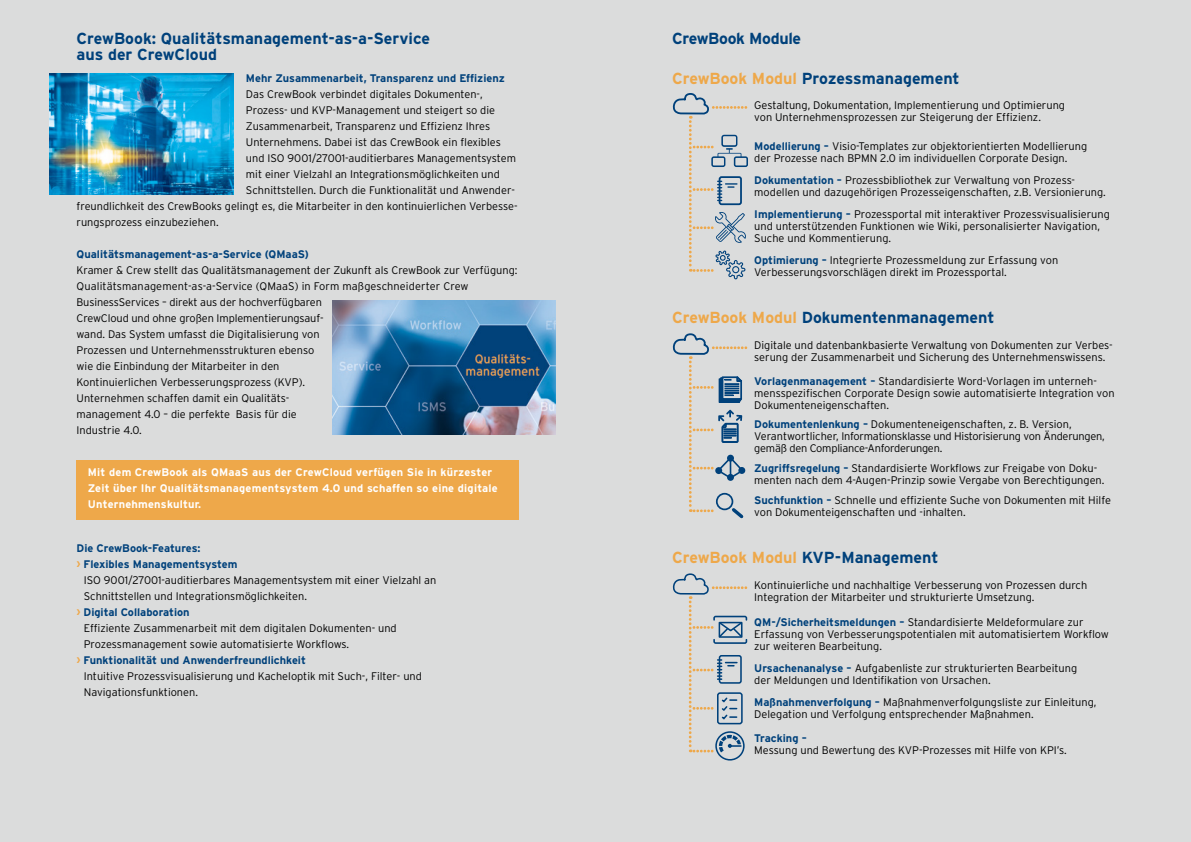
<style>
.page{position:relative;width:1191px;height:842px;background:#dbdcdc}
.page>*{position:absolute;margin:0;border:0;box-sizing:border-box;transform-origin:0 0}
.t1{font:700 16px/16px "Interstate";color:#00417b}
.t2{font:700 16px "Interstate";letter-spacing:-.02em;color:#00417b}
.t3{font:300 11px/12px "Interstate";color:#000}
.t4{font:700 11px "Interstate";color:#00417b}
.t5{font:300 11px/12px "Interstate";letter-spacing:-.02em;color:#000}
.t6{font:700 11px/16px "Interstate";letter-spacing:.02em;color:#fff}
.s1{color:#eea84a}
.s2{font-weight:700;color:#00417b}
</style>
<div class="page">
<div style="left:77px;top:460px;width:442px;height:59px;background:#eea84a"></div>
<svg style="left:672px;top:333px;width:76px;height:186px"></svg>
<div style="left:715px;top:731px;width:29px;height:29px;border:2px solid #00417b;border-radius:50%"></div>
<svg style="left:672px;top:573px;width:76px;height:179px"></svg>
<svg style="left:672px;top:93px;width:76px;height:186px"></svg>
<img style="left:332px;top:301px;width:223px;height:133px">
<img style="left:49px;top:74px;width:185px;height:120px">
<h1 class="t1" style="left:77px;top:30px;width:355px">CrewBook: Qualitätsmanagement-as-a-Service aus der CrewCloud</h1>
<p class="t4" style="left:246px;top:72px;width:260px">Mehr Zusammenarbeit, Transparenz und Effizienz</p>
<p class="t3" style="left:246px;top:88px;width:238px">Das CrewBook verbindet digitales Dokumenten-,</p>
<p class="t3" style="left:246px;top:104px;width:251px">Prozess- und KVP-Management und steigert so die</p>
<p class="t3" style="left:246px;top:120px;width:246px">Zusammenarbeit, Transparenz und Effizienz Ihres</p>
<p class="t3" style="left:246px;top:136px;width:256px">Unternehmens. Dabei ist das CrewBook ein flexibles</p>
<p class="t3" style="left:246px;top:152px;width:271px">und ISO 9001/27001-auditierbares Managementsystem</p>
<p class="t3" style="left:246px;top:168px;width:255px">mit einer Vielzahl an Integrationsmöglichkeiten und</p>
<p class="t3" style="left:246px;top:184px;width:271px">Schnittstellen. Durch die Funktionalität und Anwender-</p>
<p class="t3" style="left:77px;top:200px;width:442px">freundlichkeit des CrewBooks gelingt es, die Mitarbeiter in den kontinuierlichen Verbesse-</p>
<p class="t3" style="left:77px;top:216px;width:144px">rungsprozess einzubeziehen.</p>
<p class="t4" style="left:77px;top:248px;width:234px">Qualitätsmanagement-as-a-Service (QMaaS)</p>
<p class="t3" style="left:77px;top:262px;width:442px;line-height:16px">Kramer &amp; Crew stellt das Qualitätsmanagement der Zukunft als CrewBook zur Verfügung:<br>Qualitätsmanagement-as-a-Service (QMaaS) in Form maßgeschneiderter Crew BusinessServices – direkt aus der hochverfügbaren<br>CrewCloud und ohne großen Implementierungsauf-<br>wand. Das System umfasst die Digitalisierung von<br>Prozessen und Unternehmensstrukturen ebenso<br>wie die Einbindung der Mitarbeiter in den<br>Kontinuierlichen Verbesserungsprozess (KVP).<br>Unternehmen schaffen damit ein Qualitäts-<br>management 4.0 – die perfekte Basis für die<br>Industrie 4.0.</p>
<p class="t6" style="left:88px;top:464px;width:411px">Mit dem CrewBook als QMaaS aus der CrewCloud verfügen Sie in kürzester<br>Zeit über Ihr Qualitätsmanagementsystem 4.0 und schaffen so eine digitale<br>Unternehmenskultur.</p>
<p class="t4" style="left:77px;top:542px;width:126px">Die CrewBook-Features:</p>
<p class="t4" style="left:77px;top:558px;width:162px"><span class="s1">›</span> Flexibles Managementsystem</p>
<p class="t3" style="left:84px;top:574px;width:354px">ISO 9001/27001-auditierbares Managementsystem mit einer Vielzahl an</p>
<p class="t3" style="left:84px;top:590px;width:225px">Schnittstellen und Integrationsmöglichkeiten.</p>
<p class="t4" style="left:77px;top:606px;width:115px"><span class="s1">›</span> Digital Collaboration</p>
<p class="t3" style="left:84px;top:622px;width:314px">Effiziente Zusammenarbeit mit dem digitalen Dokumenten- und</p>
<p class="t3" style="left:84px;top:638px;width:267px">Prozessmanagement sowie automatisierte Workflows.</p>
<p class="t4" style="left:77px;top:654px;width:231px"><span class="s1">›</span> Funktionalität und Anwenderfreundlichkeit</p>
<p class="t3" style="left:84px;top:670px;width:340px">Intuitive Prozessvisualisierung und Kacheloptik mit Such-, Filter- und</p>
<p class="t3" style="left:84px;top:686px;width:116px">Navigationsfunktionen.</p>
<h1 class="t2" style="left:672px;top:30px;width:131px">CrewBook Module</h1>
<h1 class="t1" style="left:672px;top:70px;width:289px"><span class="s1">CrewBook Modul</span> Prozessmanagement</h1>
<p class="t3" style="left:754px;top:99px;width:312px">Gestaltung, Dokumentation, Implementierung und Optimierung von Unternehmensprozessen zur Steigerung der Effizienz.</p>
<p class="t3" style="left:754px;top:140px;width:334px"><span class="s2">Modellierung –</span> Visio-Templates zur objektorientierten Modellierung der Prozesse nach BPMN 2.0 im individuellen Corporate Design.</p>
<p class="t3" style="left:754px;top:174px;width:353px"><span class="s2">Dokumentation –</span> Prozessbibliothek zur Verwaltung von Prozess&shy;modellen und dazugehörigen Prozesseigenschaften, z.B. Versionierung.</p>
<p class="t3" style="left:754px;top:208px;width:357px"><span class="s2">Implementierung –</span> Prozessportal mit interaktiver Prozessvisualisierung und unterstützenden Funktionen wie Wiki, personalisierter Navigation,<br>Suche und Kommentierung.</p>
<p class="t3" style="left:754px;top:254px;width:305px"><span class="s2">Optimierung –</span> Integrierte Prozessmeldung zur Erfassung von<br>Verbesserungsvorschlägen direkt im Prozessportal.</p>
<h1 class="t1" style="left:672px;top:309px;width:324px"><span class="s1">CrewBook Modul</span> Dokumentenmanagement</h1>
<p class="t3" style="left:754px;top:339px;width:360px">Digitale und datenbankbasierte Verwaltung von Dokumenten zur Verbes&shy;serung der Zusammenarbeit und Sicherung des Unternehmenswissens.</p>
<p class="t3" style="left:754px;top:375px;width:362px"><span class="s2">Vorlagenmanagement –</span> Standardisierte Word-Vorlagen im unterneh&shy;mensspezifischen Corporate Design sowie automatisierte Integration von<br>Dokumenteneigenschaften.</p>
<p class="t5" style="left:754px;top:418px;width:352px"><span class="s2">Dokumentenlenkung –</span> Dokumenteneigenschaften, z. B. Version,<br>Verantwortlicher, Informationsklasse und Historisierung von Änderungen, gemäß den Compliance-Anforderungen.</p>
<p class="t3" style="left:754px;top:462px;width:352px"><span class="s2">Zugriffsregelung –</span> Standardisierte Workflows zur Freigabe von Doku&shy;menten nach dem 4-Augen-Prinzip sowie Vergabe von Berechtigungen.</p>
<p class="t3" style="left:754px;top:494px;width:358px"><span class="s2">Suchfunktion –</span> Schnelle und effiziente Suche von Dokumenten mit Hilfe von Dokumenteigenschaften und -inhalten.</p>
<h1 class="t1" style="left:672px;top:549px;width:268px"><span class="s1">CrewBook Modul</span> KVP-Management</h1>
<p class="t3" style="left:754px;top:579px;width:334px">Kontinuierliche und nachhaltige Verbesserung von Prozessen durch<br>Integration der Mitarbeiter und strukturierte Umsetzung.</p>
<p class="t3" style="left:754px;top:616px;width:356px"><span class="s2">QM-/Sicherheitsmeldungen –</span> Standardisierte Meldeformulare zur<br>Erfassung von Verbesserungspotentialen mit automatisiertem Workflow zur weiteren Bearbeitung.</p>
<p class="t3" style="left:754px;top:662px;width:324px"><span class="s2">Ursachenanalyse –</span> Aufgabenliste zur strukturierten Bearbeitung der Meldungen und Identifikation von Ursachen.</p>
<p class="t3" style="left:754px;top:696px;width:344px"><span class="s2">Maßnahmenverfolgung –</span> Maßnahmenverfolgungsliste zur Einleitung,<br>Delegation und Verfolgung entsprechender Maßnahmen.</p>
<p class="t4" style="left:754px;top:732px;width:54px">Tracking –</p>
<p class="t3" style="left:754px;top:744px;width:314px">Messung und Bewertung des KVP-Prozesses mit Hilfe von KPI’s.</p>
</div>
